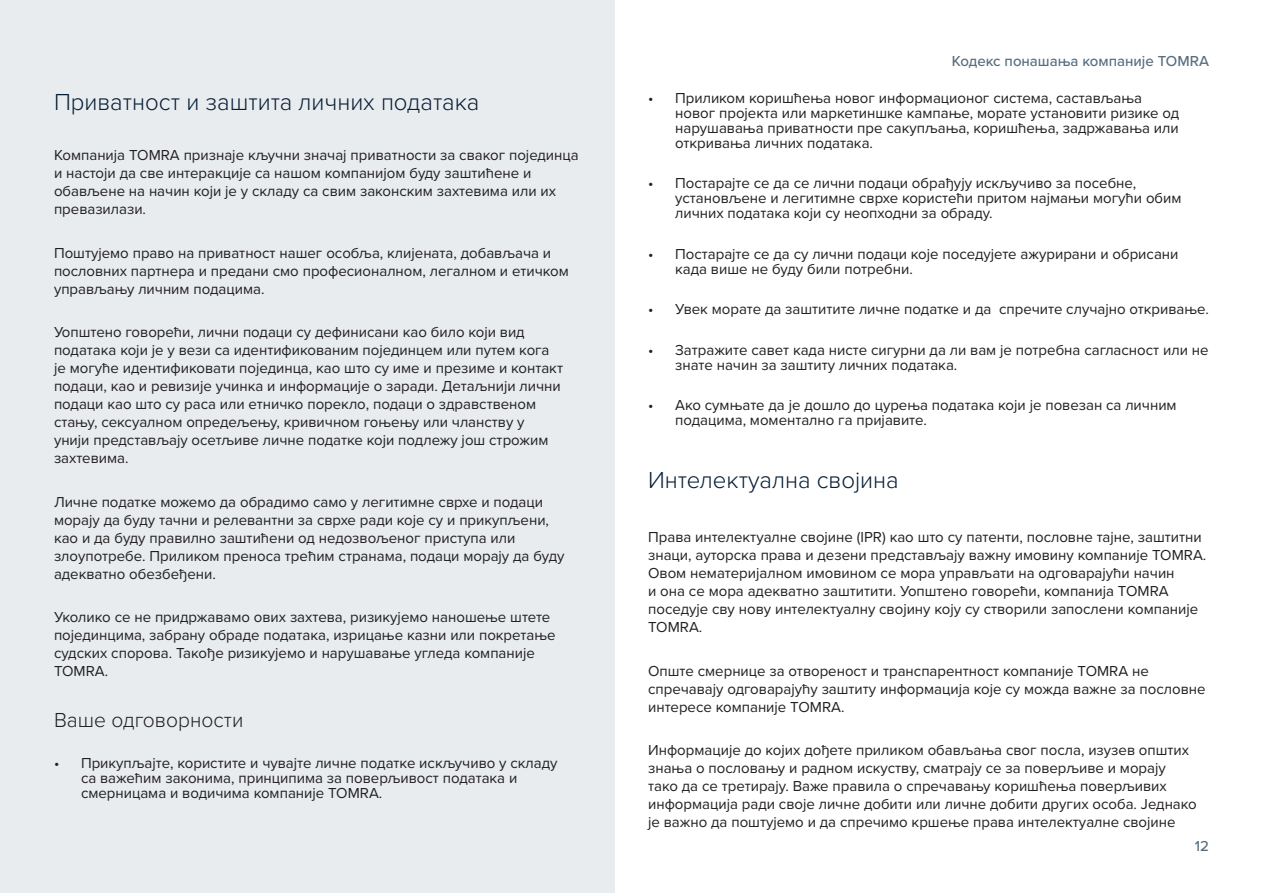
<style>
.page{position:relative;width:1263px;height:893px;background:#fff}
.page>*{position:absolute;margin:0;border:0;box-sizing:border-box;transform-origin:0 0}
.Sub_heading{font:300 24px "Proxima Nova";color:#081f36}
.t1{font:300 21px "Proxima Nova";color:#231f20}
.t2{font:15px/18px "Proxima Nova";color:#231f20}
.t3{font:500 15px "Proxima Nova";color:#576e7f}
.t4{font:500 15px "Proxima Nova";color:#596e7d}
</style>
<div class="page">
<div style="left:0;top:0;width:614px;height:893px;background:#e8ecef"></div>
<p class="Sub_heading" style="left:54px;top:84px;width:427px">Приватност и заштита личних података</p>
<p class="t2" style="left:54px;top:146px;width:526px">Компанија TOMRA признаје кључни значај приватности за сваког појединца и настоји да све интеракције са нашом компанијом буду заштићене и обављене на начин који је у складу са свим законским захтевима или их превазилази.</p>
<p class="t2" style="left:54px;top:243px;width:516px">Поштујемо право на приватност нашег особља, клијената, добављача и пословних партнера и предани смо професионалном, легалном и етичком управљању личним подацима.</p>
<p class="t2" style="left:54px;top:323px;width:511px">Уопштено говорећи, лични подаци су дефинисани као било који вид података који је у вези са идентификованим појединцем или путем кога је могуће идентификовати појединца, као што су име и презиме и контакт подаци, као и ревизије учинка и информације о заради. Детаљнији лични подаци као што су раса или етничко порекло, подаци о здравственом стању, сексуалном опредељењу, кривичном гоњењу или чланству у унији представљају осетљиве личне податке који подлежу још строжим захтевима.</p>
<p class="t2" style="left:54px;top:492px;width:512px">Личне податке можемо да обрадимо само у легитимне сврхе и подаци морају да буду тачни и релевантни за сврхе ради које су и прикупљени, као и да буду правилно заштићени од недозвољеног приступа или злоупотребе. Приликом преноса трећим странама, подаци морају да буду адекватно обезбеђени.</p>
<p class="t2" style="left:54px;top:608px;width:503px">Уколико се не придржавамо ових захтева, ризикујемо наношење штете појединцима, забрану обраде података, изрицање казни или покретање судских спорова. Такође ризикујемо и нарушавање угледа компаније TOMRA.</p>
<p class="t1" style="left:54px;top:704px;width:191px">Ваше одговорности</p>
<p class="t2" style="left:81px;top:755px;width:478px;line-height:15px;text-indent:-27px">• Прикупљајте, користите и чувајте личне податке искључиво у складу са важећим законима, принципима за поверљивост података и смерницама и водичима компаније TOMRA.</p>
<p class="t3" style="left:952px;top:50px;width:259px">Кодекс понашања компаније TOMRA</p>
<p class="t2" style="left:675px;top:89px;width:506px;line-height:15px;text-indent:-27px">• Приликом коришћења новог информационог система, састављања новог пројекта или маркетиншке кампање, морате установити ризике од нарушавања приватности пре сакупљања, коришћења, задржавања или откривања личних података.</p>
<p class="t2" style="left:675px;top:175px;width:508px;line-height:15px;text-indent:-27px">• Постарајте се да се лични подаци обрађују искључиво за посебне, установљене и легитимне сврхе користећи притом најмањи могући обим личних података који су неопходни за обраду.</p>
<p class="t2" style="left:675px;top:245px;width:505px;line-height:15px;text-indent:-27px">• Постарајте се да су лични подаци које поседујете ажурирани и обрисани када више не буду били потребни.</p>
<p class="t2" style="left:648px;top:299px;width:562px">• Увек морате да заштитите личне податке и да спречите случајно откривање.</p>
<p class="t2" style="left:675px;top:341px;width:535px;line-height:15px;text-indent:-27px">• Затражите савет када нисте сигурни да ли вам је потребна сагласност или не знате начин за заштиту личних података.</p>
<p class="t2" style="left:675px;top:397px;width:503px;line-height:15px;text-indent:-27px">• Ако сумњате да је дошло до цурења података који је повезан са личним подацима, моментално га пријавите.</p>
<p class="Sub_heading" style="left:648px;top:462px;width:252px">Интелектуална својина</p>
<p class="t2" style="left:648px;top:528px;width:560px">Права интелектуалне својине (IPR) као што су патенти, пословне тајне, заштитни знаци, ауторска права и дезени представљају важну имовину компаније TOMRA.<br>Овом нематеријалном имовином се мора управљати на одговарајући начин<br>и она се мора адекватно заштитити. Уопштено говорећи, компанија TOMRA поседује сву нову интелектуалну својину коју су створили запослени компаније TOMRA.</p>
<p class="t2" style="left:648px;top:661px;width:559px">Опште смернице за отвореност и транспарентност компаније TOMRA не спречавају одговарајућу заштиту информација које су можда важне за пословне интересе компаније TOMRA.</p>
<p class="t2" style="left:648px;top:741px;width:550px">Информације до којих дођете приликом обављања свог посла, изузев општих знања о пословању и радном искуству, сматрају се за поверљиве и морају тако да се третирају. Важе правила о спречавању коришћења поверљивих информација ради своје личне добити или личне добити других особа. Једнако је важно да поштујемо и да спречимо кршење права интелектуалне својине</p>
<p class="t4" style="left:1195px;top:835px;width:16px">12</p>
</div>
